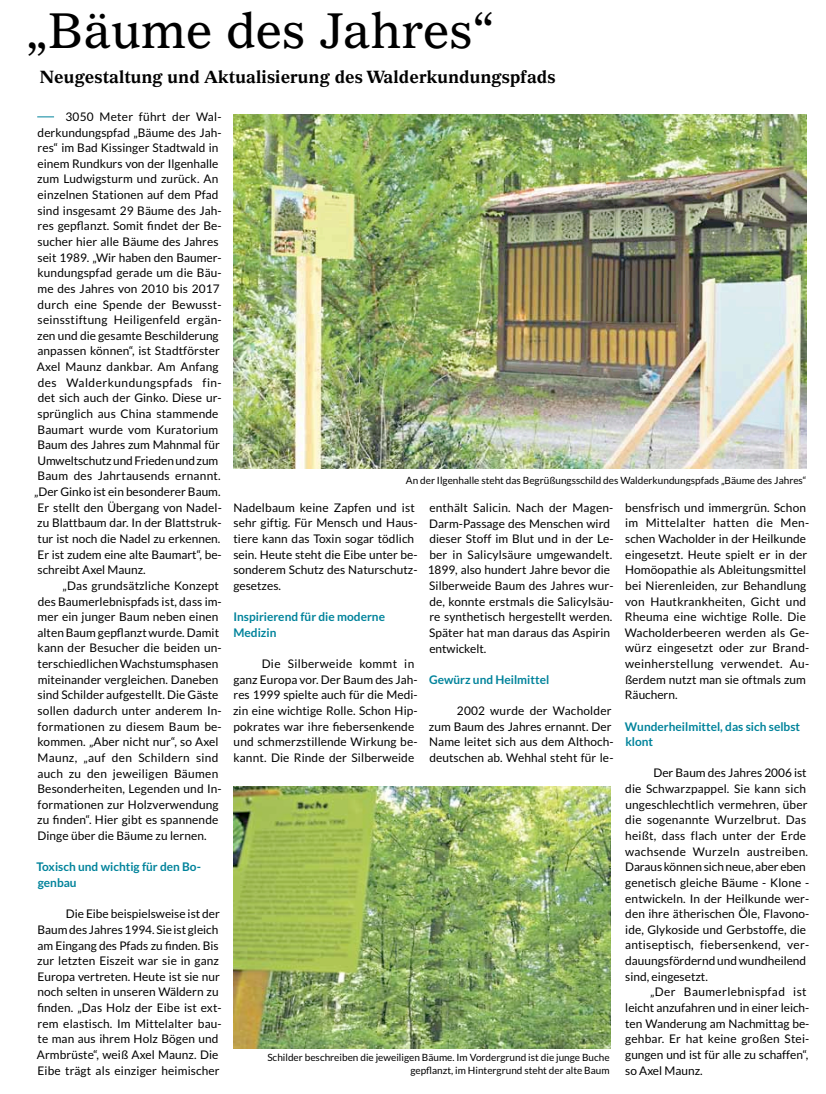
<style>
.page{position:relative;width:826px;height:1094px;background:#fff}
.page>*{position:absolute;margin:0;border:0;box-sizing:border-box;transform-origin:0 0}
.t1{font:48.75px "Gazette LT Std";color:#000}
.t2{font:700 17.25px "Gazette LT Std";color:#000}
.t3{font:11.88px/15.6px "Lato";letter-spacing:.01em;color:#000}
.t4{font:700 11.88px/15.6px "Lato";color:#00839b}
.t5{font:10px/12.5px "Lato";color:#000;text-align:right}
</style>
<div class="page">
<svg style="left:37px;top:116px;width:17px;height:1px"></svg>
<img style="left:233px;top:114px;width:573px;height:354px">
<img style="left:233px;top:786px;width:377px;height:262px">
<h1 class="t1" style="left:26px;top:0;width:469px">„Bäume des Jahres“</h1>
<h2 class="t2" style="left:40px;top:66px;width:517px">Neugestaltung und Aktualisierung des Walderkundungspfads</h2>
<p class="t3" style="left:34px;top:109px;width:189px;text-indent:31px">3050 Meter führt der Wal&shy;derkundungspfad „Bäume des Jah&shy;res“ im Bad Kissinger Stadtwald in einem Rundkurs von der I lgenhalle zum Ludwigsturm und zurück. An einzelnen Stationen auf dem Pfad sind insgesamt 29 Bäume des Jah&shy;res gepflanzt. Somit findet der Be&shy;sucher hier alle Bäume des Jahres seit 1989. „Wir haben den Baumer&shy;kundungspfad gerade um die Bäu&shy;me des Jahres von 2010 bis 2017 durch eine Spende der Bewusst&shy;seinsstiftung Heiligenfeld ergän&shy;zen und die gesamte Beschilderung anpassen können“, ist Stadtförster<br>Axel Maunz dankbar. Am Anfang des Walderkundungspfads fin&shy;det sich auch der Ginko. Diese ur&shy;sprünglich aus China stammende<br>Baumart wurde vom Kuratorium<br>Baum des Jahres zum Mahnmal für<br>U mweltschutz und Frieden und zum<br>Baum des Jahrtausends ernannt. „Der Ginko ist ein besonderer Baum.<br>Er stellt den Übergang von Nadel&shy;zu Blattbaum dar. I n der Blattstruk&shy;tur ist noch die Nadel zu erkennen.<br>Er ist zudem eine alte Baumart“, be&shy;schreibt Axel Maunz.</p>
<p class="t3" style="left:37px;top:577px;width:186px;text-indent:25px">„Das grundsätzliche Konzept des Baumerlebnispfads ist, dass im&shy;mer ein junger Baum neben einen alten Baum gepflanzt wurde. Damit kann der Besucher die beiden un&shy;terschiedlichen Wachstumsphasen miteinander vergleichen. Daneben sind Schilder aufgestellt. Die Gäste sollen dadurch unter anderem I n&shy;formationen zu diesem Baum be&shy;kommen. „Aber nicht nur“, so Axel<br>Maunz, „auf den Schildern sind auch zu den jeweiligen Bäumen<br>Besonderheiten, Legenden und I n&shy;formationen zur Holzverwendung zu finden“. Hier gibt es spannende<br>Dinge über die Bäume zu lernen.</p>
<p class="t4" style="left:36px;top:859px;width:166px">Toxisch und wichtig für den Bo&shy;genbau</p>
<p class="t3" style="left:37px;top:906px;width:186px;text-indent:29px">Die Eibe beispielsweise ist der Baum des Jahres 1994. Sie ist gleich am Eingang des Pfads zu finden. Bis zur letzten Eiszeit war sie in ganz Europa vertreten. Heute ist sie nur noch selten in unseren Wäldern zu finden. „Das Holz der Eibe ist ext&shy;rem elastisch. I m Mittelalter bau&shy;te man aus ihrem Holz Bögen und Armbrüste“, weiß Axel Maunz. Die Eibe trägt als einziger heimischer</p>
<p class="t5" style="left:406px;top:474px;width:402px">An der I lgenhalle steht das Begrüßungsschild des Walderkundungspfads „Bäume des Jahres“</p>
<p class="t3" style="left:625px;top:499px;width:186px">bensfrisch und immergrün. Schon im Mittelalter hatten die Men&shy;schen Wacholder in der Heilkunde eingesetzt. Heute spielt er in der<br>Homöopathie als Ableitungsmittel bei Nierenleiden, zur Behandlung von Hautkrankheiten, Gicht und<br>Rheuma eine wichtige Rolle. Die<br>Wacholderbeeren werden als Ge&shy;würz eingesetzt oder zur Brand&shy;weinherstellung verwendet. Au&shy;ßerdem nutzt man sie oftmals zum<br>Räuchern.</p>
<p class="t4" style="left:625px;top:718px;width:177px">Wunderheilmittel, das sich selbst klont</p>
<p class="t3" style="left:625px;top:765px;width:186px;text-indent:28px">Der Baum des Jahres 2006 ist die Schwarzpappel. Sie kann sich ungeschlechtlich vermehren, über die sogenannte Wurzelbrut. Das heißt, dass flach unter der Erde wachsende Wurzeln austreiben.<br>Daraus können sich neue, aber eben genetisch gleiche Bäume - Klone - entwickeln. I n der Heilkunde wer&shy;den ihre ätherischen Öle, Flavono&shy;ide, Glykoside und Gerbstoffe, die antiseptisch, fiebersenkend, ver&shy;dauungsfördernd und wundheilend sind, eingesetzt.</p>
<p class="t3" style="left:625px;top:984px;width:186px;text-indent:25px">„Der Baumerlebnispfad ist leicht anzufahren und in einer leich&shy;ten Wanderung am Nachmittag be&shy;gehbar. Er hat keine großen Stei&shy;gungen und ist für alle zu schaffen“, so Axel Maunz.</p>
<p class="t3" style="left:233px;top:499px;width:186px">Nadelbaum keine Zapfen und ist sehr giftig. Für Mensch und Haus&shy;tiere kann das Toxin sogar tödlich sein. Heute steht die Eibe unter be&shy;sonderem Schutz des Naturschutz&shy;gesetzes.</p>
<p class="t4" style="left:233px;top:609px;width:153px">I nspirierend für die moderne<br>Medizin</p>
<p class="t3" style="left:233px;top:656px;width:186px;text-indent:29px">Die Silberweide kommt in ganz Europa vor. Der Baum des Jah&shy;res 1999 spielte auch für die Medi&shy;zin eine wichtige Rolle. Schon Hip&shy;pokrates war ihre fiebersenkende und schmerzstillende Wirkung be&shy;kannt. Die Rinde der Silberweide</p>
<p class="t3" style="left:427px;top:499px;width:187px">enthält Salicin. Nach der Magen-<br>Darm-Passage des Menschen wird dieser Stoff im Blut und in der Le&shy;ber in Salicylsäure umgewandelt.<br>1899, also hundert Jahre bevor die<br>Silberweide Baum des Jahres wur&shy;de, konnte erstmals die Salicylsäu&shy;re synthetisch hergestellt werden.<br>Später hat man daraus das Aspirin entwickelt.</p>
<p class="t4" style="left:429px;top:671px;width:122px">Gewürz und Heilmittel</p>
<p class="t3" style="left:429px;top:703px;width:186px;text-indent:28px">2002 wurde der Wacholder zum Baum des Jahres ernannt. Der<br>Name leitet sich aus dem Althoch&shy;deutschen ab. Wehhal steht für le-</p>
<p class="t5" style="left:267px;top:1051px;width:344px">Schilder beschreiben die jeweiligen Bäume. I m Vordergrund ist die junge Buche gepflanzt, im Hintergrund steht der alte Baum</p>
</div>
